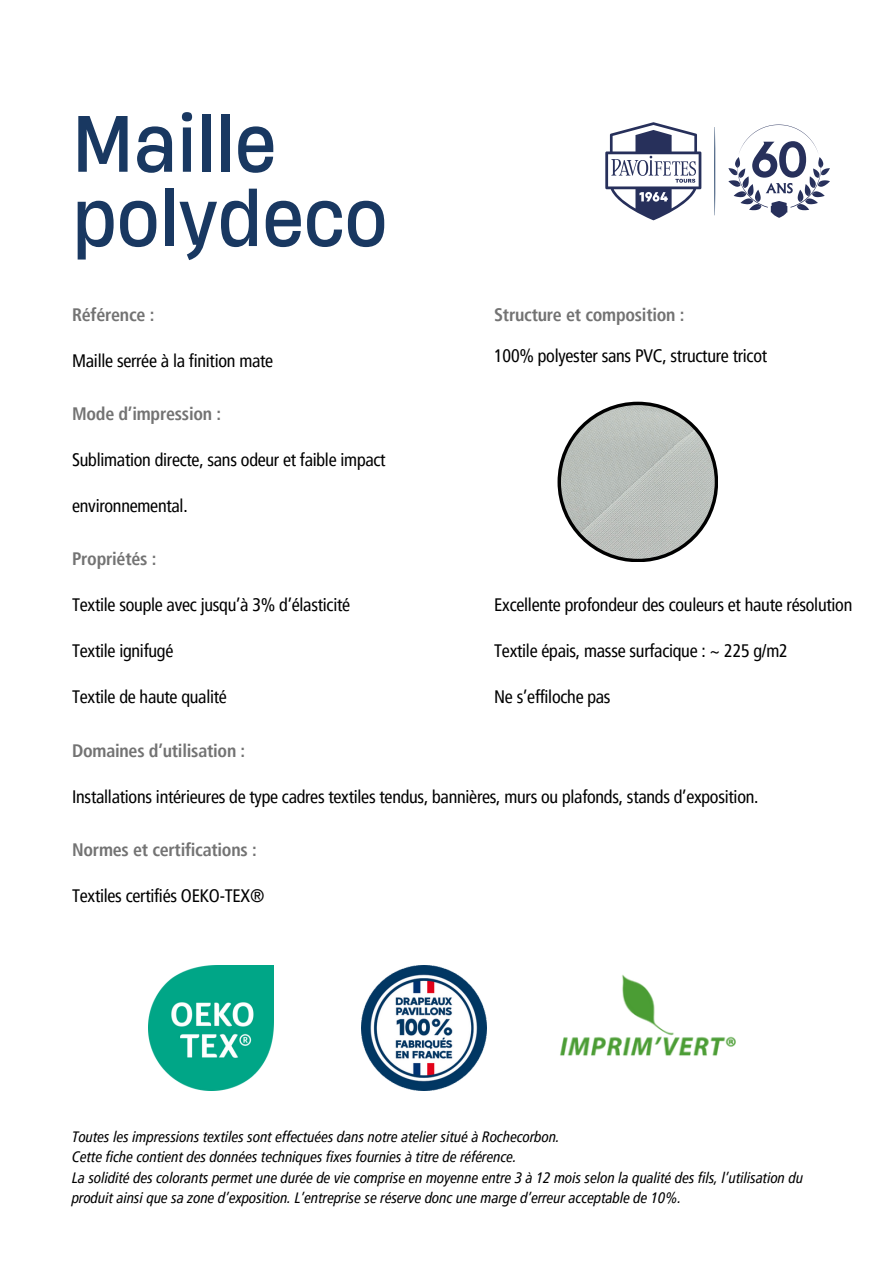
<style>
.page{position:relative;width:894px;height:1264px;background:#fff}
.page>*{position:absolute;margin:0;border:0;box-sizing:border-box;transform-origin:0 0}
.t1{font:75px/74.2px "Heading Now 64";color:#193861}
.t2{font:condensed 18px "Frutiger LT Pro";letter-spacing:-.015em;color:#000}
.t3{font:700 condensed 18px "Frutiger LT Pro";letter-spacing:-.015em;color:#737373}
.t4{font:italic condensed 15px/20.2px "Frutiger LT Pro";color:#000}
</style>
<div class="page">
<img style="left:148px;top:965px;width:125px;height:125px">
<img style="left:361px;top:965px;width:125px;height:125px">
<img style="left:560px;top:974px;width:176px;height:82px">
<svg style="left:557px;top:401px;width:161px;height:161px;background:#212121"></svg>
<img style="left:561px;top:405px;width:153px;height:154px;border-radius:50%">
<svg style="left:605px;top:122px;width:96px;height:98px"></svg>
<svg style="left:728px;top:124px;width:101px;height:94px"></svg>
<svg style="left:714px;top:127px;width:1px;height:88px"></svg>
<h3 class="t1" style="left:72px;top:105px;width:317px">Maille polydeco</h3>
<h2 class="t3" style="left:72px;top:303px;width:84px">Référence :</h2>
<h3 class="t2" style="left:72px;top:349px;width:203px">Maille serrée à la finition mate</h3>
<h3 class="t3" style="left:72px;top:402px;width:150px">Mode d’impression :</h3>
<h2 class="t2" style="left:72px;top:448px;width:315px">Sublimation directe, sans odeur et faible impact</h2>
<h3 class="t2" style="left:72px;top:495px;width:117px">environnemental.</h3>
<h3 class="t3" style="left:72px;top:547px;width:86px">Propriétés :</h3>
<h3 class="t2" style="left:72px;top:594px;width:279px">Textile souple avec jusqu’à 3% d’élasticité</h3>
<h2 class="t2" style="left:72px;top:640px;width:103px">Textile ignifugé</h2>
<h3 class="t2" style="left:72px;top:686px;width:156px">Textile de haute qualité</h3>
<p class="t3" style="left:494px;top:303px;width:192px">Structure et composition :</p>
<h3 class="t2" style="left:494px;top:345px;width:274px">100% polyester sans PVC, structure tricot</h3>
<h3 class="t2" style="left:494px;top:594px;width:359px">Excellente profondeur des couleurs et haute résolution</h3>
<h3 class="t2" style="left:494px;top:640px;width:295px">Textile épais, masse surfacique : ~ 225 g/m2</h3>
<h2 class="t2" style="left:494px;top:686px;width:118px">Ne s’effiloche pas</h2>
<h3 class="t3" style="left:72px;top:739px;width:175px">Domaines d’utilisation :</h3>
<h2 class="t2" style="left:72px;top:785px;width:687px">Installations intérieures de type cadres textiles tendus, bannières, murs ou plafonds, stands d’exposition.</h2>
<h3 class="t3" style="left:72px;top:838px;width:186px">Normes et certifications :</h3>
<p class="t2" style="left:72px;top:884px;width:194px">Textiles certifiés OEKO-TEX®</p>
<p class="t4" style="left:72px;top:1126px;width:489px">Toutes les impressions textiles sont effectuées dans notre atelier situé à Rochecorbon.</p>
<p class="t4" style="left:72px;top:1146px;width:446px">Cette fiche contient des données techniques fixes fournies à titre de référence.</p>
<p class="t4" style="left:72px;top:1167px;width:732px">La solidité des colorants permet une durée de vie comprise en moyenne entre 3 à 12 mois selon la qualité des fils, l’utilisation du produit ainsi que sa zone d’exposition. L’entreprise se réserve donc une marge d’erreur acceptable de 10%.</p>
</div>
